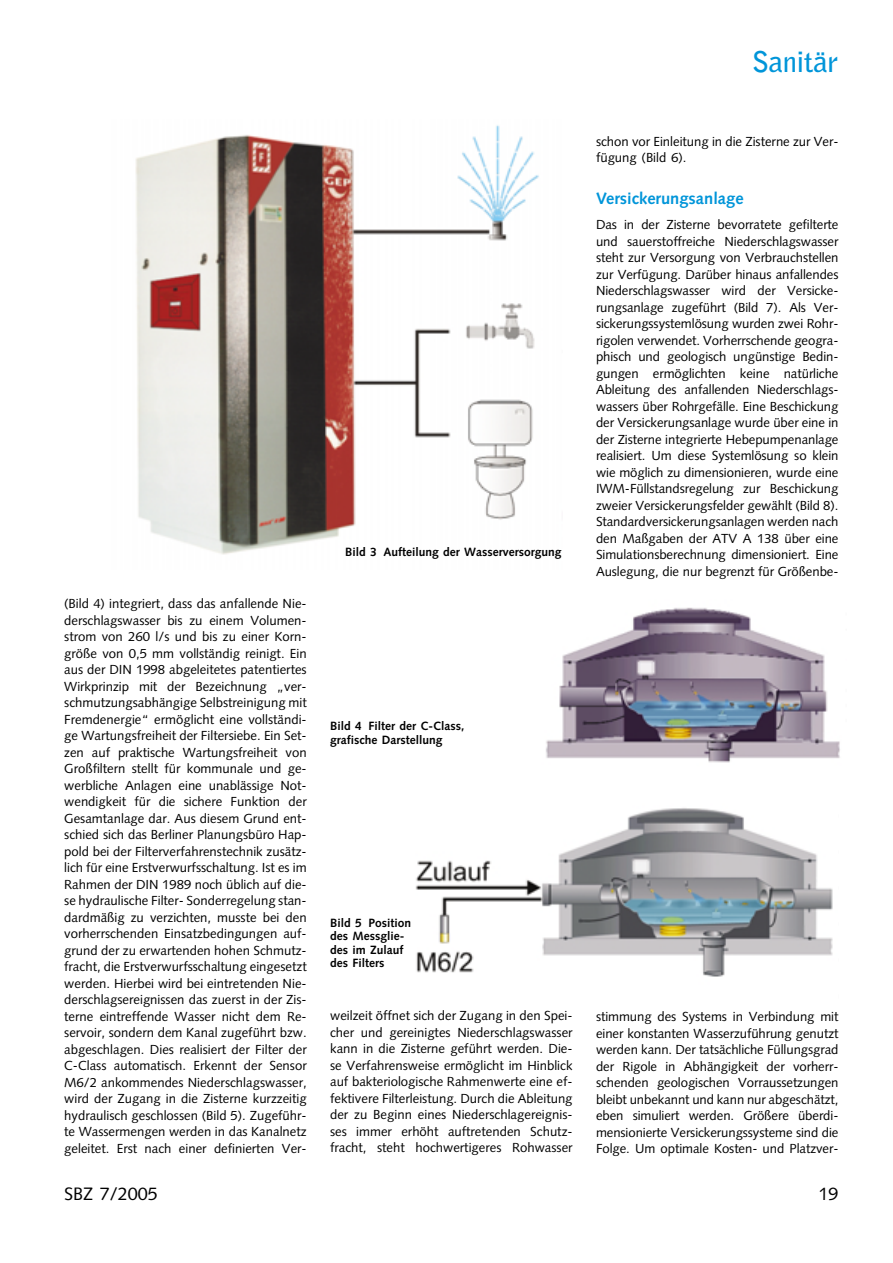
<style>
.page{position:relative;width:893px;height:1263px;background:#fff}
.page>*{position:absolute;margin:0;border:0;box-sizing:border-box;transform-origin:0 0}
.t1{font:700 28.5px "Bell Gothic";letter-spacing:-.01em;color:#0095d9}
.t2{font:18px "Syntax";color:#000}
.t3{font:700 16.5px "Syntax";color:#0095d9}
.t4{font:13.2px/16.5px "Syntax";color:#000;text-align:justify}
.t5{font:700 12px/13.5px "Syntax";color:#000}
</style>
<div class="page">
<img style="left:135px;top:125px;width:404px;height:430px">
<img style="left:546px;top:607px;width:294px;height:156px">
<img style="left:415px;top:808px;width:418px;height:169px">
<h1 class="t1" style="left:751px;top:51px;width:88px">Sanitär</h1>
<p class="t4" style="left:64px;top:597px;width:244px">(Bild 4) integriert, dass das anfallende Nie&shy;derschlagswasser bis zu einem Volumen&shy;strom von 260 l/s und bis zu einer Korn&shy;größe von 0,5 mm vollständig reinigt. Ein aus der DIN 1998 abgeleitetes patentiertes Wirkprinzip mit der Bezeichnung „ver&shy;schmutzungsabhängige Selbstreinigung mit Fremdenergie“ ermöglicht eine vollständi&shy;ge Wartungsfreiheit der Filtersiebe. Ein Set&shy;zen auf praktische Wartungsfreiheit von Großfiltern stellt für kommunale und ge&shy;werbliche Anlagen eine unablässige Not&shy;wendigkeit für die sichere Funktion der Gesamtanlage dar. Aus diesem Grund ent&shy;schied sich das Berliner Planungsbüro Hap&shy;pold bei der Filterverfahrenstechnik zusätz&shy;lich für eine Erstverwurfsschaltung. Ist es im Rahmen der DIN 1989 noch üblich auf die&shy;se hydraulische Filter- Sonderregelung stan&shy;dardmäßig zu verzichten, musste bei den vorherrschenden Einsatzbedingungen auf&shy;grund der zu erwartenden hohen Schmutz&shy;fracht, die Erstverwurfsschaltung eingesetzt werden. Hierbei wird bei eintretenden Nie&shy;derschlagsereignissen das zuerst in der Zis&shy;terne eintreffende Wasser nicht dem Re&shy;servoir, sondern dem Kanal zugeführt bzw. abgeschlagen. Dies realisiert der Filter der C-Class automatisch. Erkennt der Sensor M6/2 ankommendes Niederschlagswasser, wird der Zugang in die Zisterne kurzzeitig hydraulisch geschlossen (Bild 5). Zugeführ&shy;te Wassermengen werden in das Kanalnetz geleitet. Erst nach einer definierten Ver-</p>
<p class="t5" style="left:345px;top:546px;width:218px">Bild 3 Aufteilung der Wasserversorgung</p>
<p class="t4" style="left:596px;top:134px;width:244px">schon vor Einleitung in die Zisterne zur Ver&shy;fügung (Bild 6).</p>
<p class="t3" style="left:596px;top:192px;width:149px">Versickerungsanlage</p>
<p class="t4" style="left:596px;top:218px;width:244px">Das in der Zisterne bevorratete gefilterte und sauerstoffreiche Niederschlagswasser steht zur Versorgung von Verbrauchstellen zur Verfügung. Darüber hinaus anfallendes Niederschlagswasser wird der Versicke&shy;rungsanlage zugeführt (Bild 7). Als Ver&shy;sickerungssystemlösung wurden zwei Rohr&shy;rigolen verwendet. Vorherrschende geogra&shy;phisch und geologisch ungünstige Bedin&shy;gungen ermöglichten keine natürliche Ableitung des anfallenden Niederschlags&shy;wassers über Rohrgefälle. Eine Beschickung der Versickerungsanlage wurde über eine in der Zisterne integrierte Hebepumpenanlage realisiert. Um diese Systemlösung so klein wie möglich zu dimensionieren, wurde eine IWM-Füllstandsregelung zur Beschickung zweier Versickerungsfelder gewählt (Bild 8).<br>Standardversickerungsanlagen werden nach den Maßgaben der ATV A 138 über eine Simulationsberechnung dimensioniert. Eine Auslegung, die nur begrenzt für Größenbe-</p>
<p class="t5" style="left:330px;top:720px;width:136px">Bild 4 Filter der C-Class, grafische Darstellung</p>
<p class="t5" style="left:330px;top:917px;width:82px">Bild 5 Position des Messglie&shy;des im Zulauf des Filters</p>
<p class="t4" style="left:330px;top:1009px;width:244px">weilzeit öffnet sich der Zugang in den Spei&shy;cher und gereinigtes Niederschlagswasser kann in die Zisterne geführt werden. Die&shy;se Verfahrensweise ermöglicht im Hinblick auf bakteriologische Rahmenwerte eine ef&shy;fektivere Filterleistung. Durch die Ableitung der zu Beginn eines Niederschlagereignis&shy;ses immer erhöht auftretenden Schutz&shy;fracht, steht hochwertigeres Rohwasser</p>
<p class="t4" style="left:596px;top:1010px;width:244px">stimmung des Systems in Verbindung mit einer konstanten Wasserzuführung genutzt werden kann. Der tatsächliche Füllungsgrad der Rigole in Abhängigkeit der vorherr&shy;schenden geologischen Vorraussetzungen bleibt unbekannt und kann nur abgeschätzt, eben simuliert werden. Größere überdi&shy;mensionierte Versickerungssysteme sind die Folge. Um optimale Kosten- und Platzver-</p>
<h2 class="t2" style="left:64px;top:1186px;width:95px">SBZ 7/2005</h2>
<h2 class="t2" style="left:818px;top:1186px;width:22px">19</h2>
</div>
